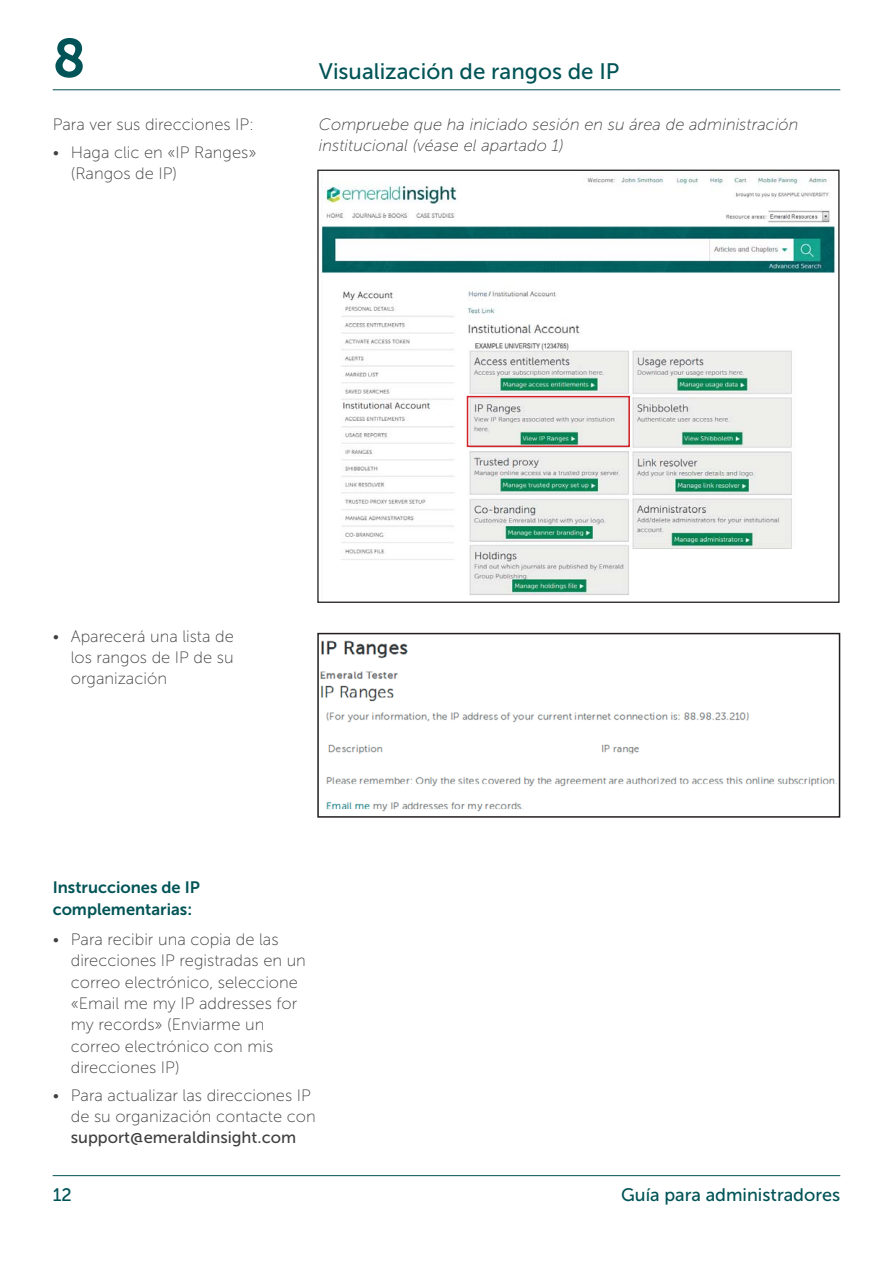
<style>
.page{position:relative;width:893px;height:1263px;background:#fff}
.page>*{position:absolute;margin:0;border:0;box-sizing:border-box;transform-origin:0 0}
.t1{font:54.15px "Museo Sans 700";color:#005356}
.t2{font:22.35px "Museo Sans 500";color:#005356}
.t3{font:18px "Museo Sans 500";color:#005356}
.t4{font:16.5px/21.3px "Museo Sans 100";color:#404041}
.t5{font:italic 16.5px/21.3px "Museo Sans 100";color:#404041}
.t6{font:16.5px/21.3px "Museo Sans 700";color:#005356}
.t7{font:16.5px "Museo Sans 500";color:#404041}
</style>
<div class="page">
<hr style="left:53px;top:1175px;width:787px;height:1px;background:#005356">
<hr style="left:53px;top:90px;width:787px;height:1px;background:#005356">
<img style="left:320px;top:640px;width:517px;height:172px">
<div style="left:317px;top:633px;width:523px;height:185px;border:2px solid #231f20"></div>
<img style="left:321px;top:175px;width:515px;height:420px">
<div style="left:467px;top:396px;width:163px;height:51px;border:2px solid #d2232a"></div>
<h1 class="t1" style="left:53px;top:39px;width:35px">8</h1>
<p class="t4" style="left:53px;top:115px;width:203px">Para ver sus direcciones IP:</p>
<p class="t4" style="left:71px;top:143px;width:187px;text-indent:-18px">• Haga clic en «IP Ranges» (Rangos de IP)</p>
<h2 class="t2" style="left:319px;top:63px;width:302px">Visualización de rangos de IP</h2>
<p class="t5" style="left:319px;top:115px;width:481px">Compruebe que ha iniciado sesión en su área de administración institucional (véase el apartado 1)</p>
<p class="t4" style="left:71px;top:627px;width:165px;text-align:justify;text-indent:-18px">• Aparecerá una lista de los rangos de IP de su organización</p>
<p class="t6" style="left:53px;top:879px;width:149px">Instrucciones de IP complementarias:</p>
<p class="t4" style="left:71px;top:930px;width:237px;text-indent:-18px">• Para recibir una copia de las direcciones IP registradas en un correo electrónico, seleccione «Email me my IP addresses for my records» (Enviarme un correo electrónico con mis direcciones IP)</p>
<p class="t4" style="left:53px;top:1086px;width:264px;text-align:right">• Para actualizar las direcciones IP de su organización contacte con</p>
<p class="t7" style="left:71px;top:1132px;width:227px">support@emeraldinsight.com</p>
<p class="t3" style="left:53px;top:1188px;width:21px">12</p>
<p class="t3" style="left:621px;top:1188px;width:221px">Guía para administradores</p>
</div>
